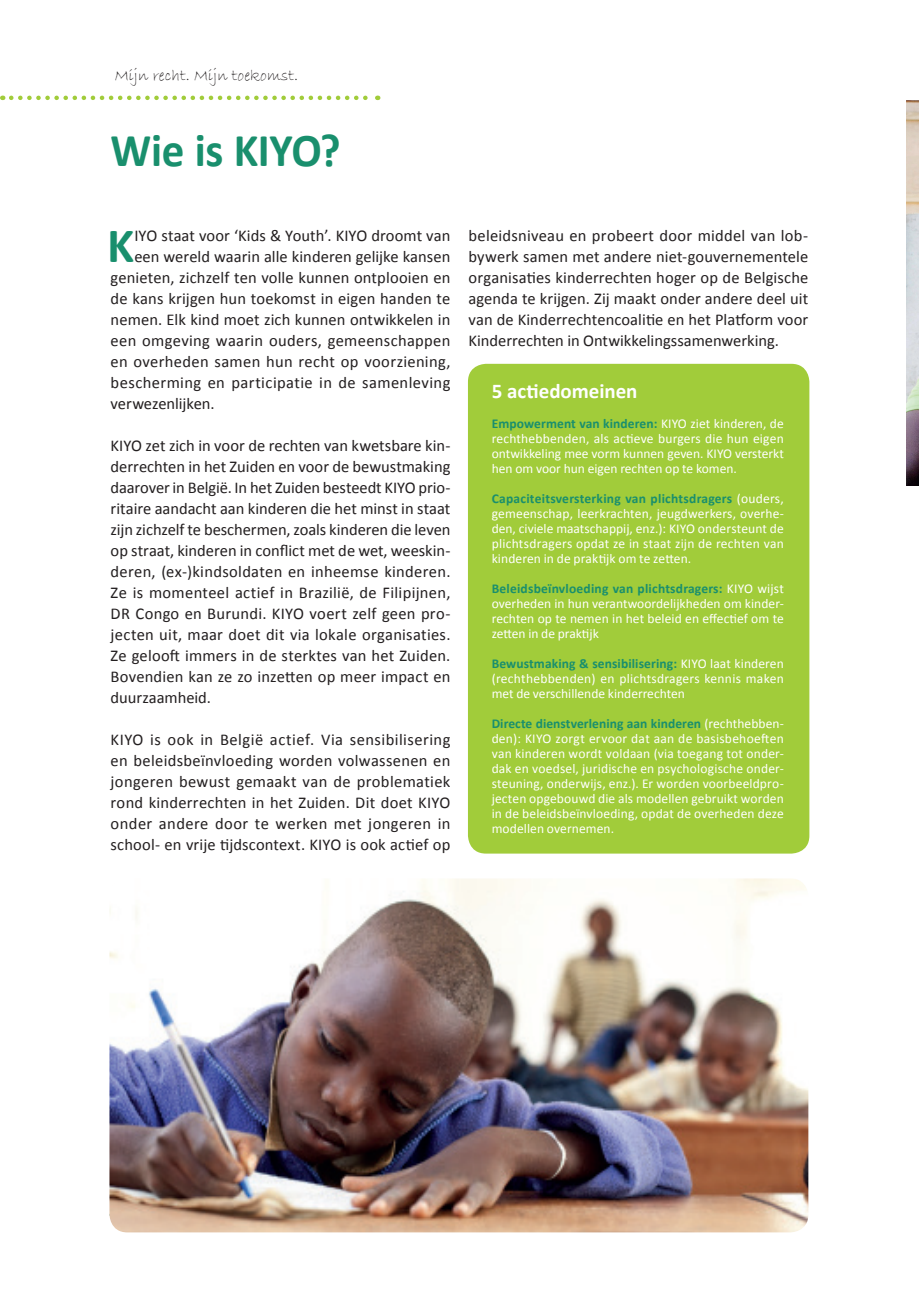
<style>
.page{position:relative;width:919px;height:1289px;background:#fff}
.page>*{position:absolute;margin:0;border:0;box-sizing:border-box;transform-origin:0 0}
.t1{font:700 49.65px "Calibri";color:#198f6d}
.t2{font:700 47.25px "Calibri";letter-spacing:-.005em;color:#198f6d;scale:.95 1}
.t3{font:700 21px "Calibri";letter-spacing:-.005em;color:#fff}
.t4{font:16.5px/21px "Calibri";letter-spacing:.01em;color:#231f20;text-align:justify}
.t5{font:16.5px "Bradley Hand ITC";color:#231f20}
.t6{font:13.5px/15px "Calibri";letter-spacing:.005em;color:#fff;text-align:justify}
.s1{font-weight:700;color:#198f6d}
</style>
<div class="page">
<svg style="left:11px;top:96px;width:367px;height:4px"></svg>
<img style="left:906px;top:101px;width:12px;height:384px">
<img style="left:109px;top:878px;width:699px;height:354px">
<div style="left:468px;top:364px;width:341px;height:489px;background:#a1cc3a;border-radius:18px"></div>
<p class="t5" style="left:115px;top:64px;width:185px">Mijn recht. Mijn toekomst.</p>
<h2 class="t2" style="left:111px;top:120px;width:244px">Wie is KIYO?</h2>
<h1 class="t1" style="left:107px;top:214px;width:29px">K</h1>
<p class="t4" style="left:134px;top:225px;width:317px">IYO staat voor ‘Kids &amp; Youth’. KIYO droomt van</p>
<p class="t4" style="left:134px;top:246px;width:317px">een wereld waarin alle kinderen gelijke kansen</p>
<p class="t4" style="left:111px;top:267px;width:341px">genieten, zichzelf ten volle kunnen ontplooien en</p>
<p class="t4" style="left:111px;top:288px;width:341px">de kans krijgen hun toekomst in eigen handen te</p>
<p class="t4" style="left:111px;top:309px;width:341px">nemen. Elk kind moet zich kunnen ontwikkelen in</p>
<p class="t4" style="left:111px;top:330px;width:341px">een omgeving waarin ouders, gemeenschappen</p>
<p class="t4" style="left:111px;top:351px;width:341px">en overheden samen hun recht op voorziening,</p>
<p class="t4" style="left:111px;top:372px;width:341px">bescherming en participatie in de samenleving</p>
<p class="t4" style="left:111px;top:393px;width:105px">verwezenlijken.</p>
<p class="t4" style="left:111px;top:435px;width:341px">KIYO zet zich in voor de rechten van kwetsbare kin&shy;derrechten in het Zuiden en voor de bewustmaking daarover in België. In het Zuiden besteedt KIYO prio&shy;ritaire aandacht aan kinderen die het minst in staat zijn zichzelf te beschermen, zoals kinderen die leven op straat, kinderen in conflict met de wet, weeskin&shy;deren, (ex-)kindsoldaten en inheemse kinderen.<br>Ze is momenteel actief in Brazilië, de Filipijnen, DR Congo en Burundi. KIYO voert zelf geen pro&shy;jecten uit, maar doet dit via lokale organisaties.<br>Ze gelooft immers in de sterktes van het Zuiden.<br>Bovendien kan ze zo inzetten op meer impact en duurzaamheid.</p>
<p class="t4" style="left:111px;top:729px;width:341px">KIYO is ook in België actief. Via sensibilisering en beleidsbeïnvloeding worden volwassenen en jongeren bewust gemaakt van de problematiek rond kinderrechten in het Zuiden. Dit doet KIYO onder andere door te werken met jongeren in school- en vrije tijdscontext. KIYO is ook actief op</p>
<p class="t4" style="left:468px;top:225px;width:341px">beleidsniveau en probeert door middel van lob&shy;bywerk samen met andere niet-gouvernementele organisaties kinderrechten hoger op de Belgische agenda te krijgen. Zij maakt onder andere deel uit van de Kinderrechtencoalitie en het Platform voor Kinderrechten in Ontwikkelingssamenwerking.</p>
<p class="t3" style="left:491px;top:377px;width:147px">5 actiedomeinen</p>
<p class="t6" style="left:491px;top:416px;width:293px"><span class="s1">Empowerment van kinderen:</span> KIYO ziet kinderen, de rechthebbenden, als actieve burgers die hun eigen ontwikkeling mee vorm kunnen geven. KIYO versterkt hen om voor hun eigen rechten op te komen.</p>
<p class="t6" style="left:491px;top:491px;width:293px"><span class="s1">Capaciteitsversterking van plichtsdragers</span> (ouders, gemeenschap, leerkrachten, jeugdwerkers, overhe&shy;den, civiele maatschappij, enz.): KIYO ondersteunt de plichtsdragers opdat ze in staat zijn de rechten van kinderen in de praktijk om te zetten.</p>
<p class="t6" style="left:491px;top:581px;width:293px"><span class="s1">Beleidsbeïnvloeding van plichtsdragers:</span> KIYO wijst overheden in hun verantwoordelijkheden om kinder&shy;rechten op te nemen in het beleid en effectief om te zetten in de praktijk</p>
<p class="t6" style="left:491px;top:656px;width:293px"><span class="s1">Bewustmaking &amp; sensibilisering:</span> KIYO laat kinderen (rechthebbenden) en plichtsdragers kennis maken met de verschillende kinderrechten</p>
<p class="t6" style="left:491px;top:716px;width:293px"><span class="s1">Directe dienstverlening aan kinderen</span> (rechthebben&shy;den): KIYO zorgt ervoor dat aan de basisbehoeften van kinderen wordt voldaan (via toegang tot onder&shy;dak en voedsel, juridische en psychologische onder&shy;steuning, onderwijs, enz.). Er worden voorbeeldpro&shy;jecten opgebouwd die als modellen gebruikt worden in de beleidsbeïnvloeding, opdat de overheden deze modellen overnemen.</p>
</div>
